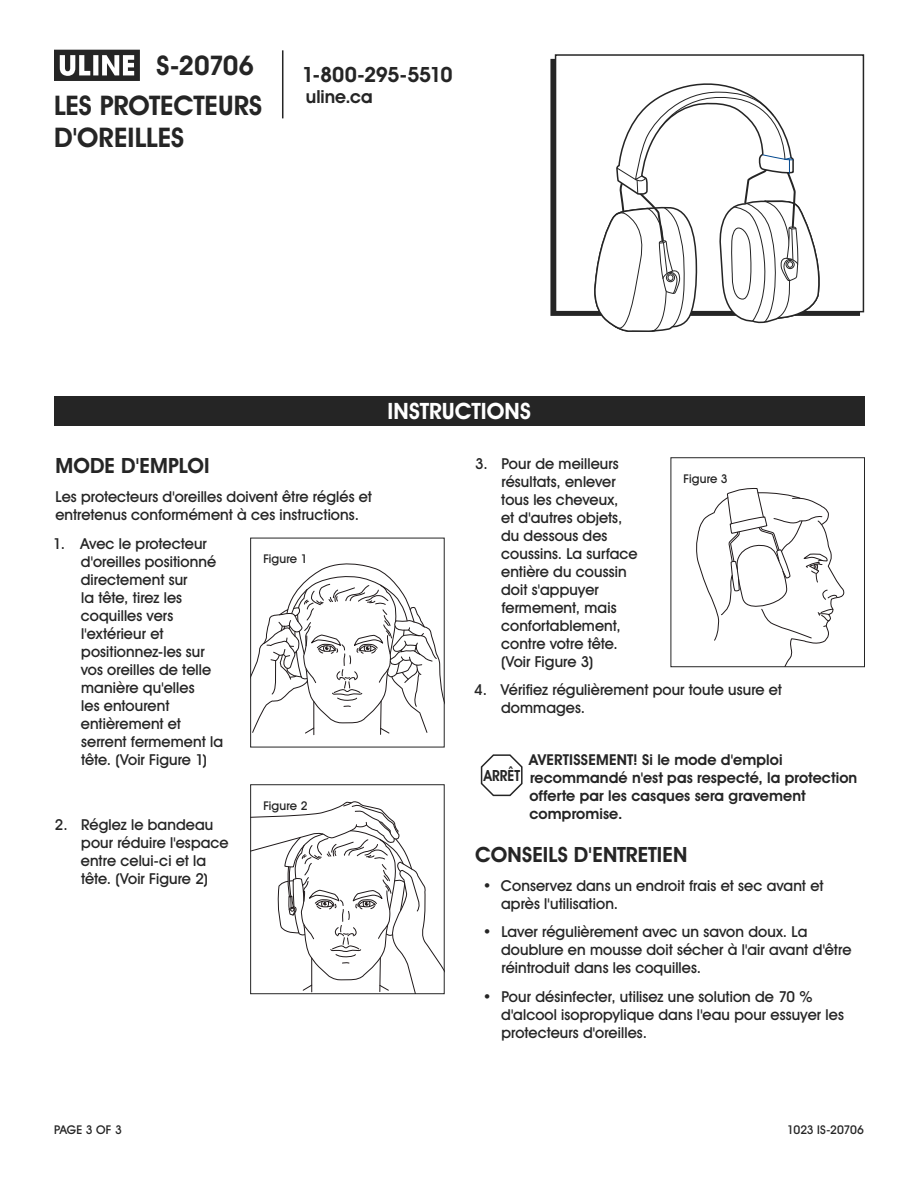
<style>
.page{position:relative;width:918px;height:1188px;background:#fff}
.page>*{position:absolute;margin:0;border:0;box-sizing:border-box;transform-origin:0 0}
.t1{font:700 27px/39.9px "Uline Two Knine";letter-spacing:-.01em;color:#252525}
.t2{font:700 22.5px "Uline Two Knine";color:#fff}
.t3{font:700 21px "Uline Two Knine";letter-spacing:.005em;color:#252525}
.t4{font:700 21px "Uline Two Knine";letter-spacing:-.02em;color:#252525}
.t5{font:700 18px "Uline Two Knine";color:#252525}
.t6{font:700 15.3px "Uline Two Knine";color:#252525;scale:.89 1}
.t7{font:15px/18px "Uline Two Knine";letter-spacing:.005em;color:#252525}
.t8{font:700 15px/18px "Uline Two Knine";letter-spacing:.005em;color:#252525}
.t9{font:12px "Uline Two Knine";letter-spacing:.005em;color:#252525}
</style>
<div class="page">
<hr style="left:282px;top:50px;width:1px;height:68px;background:#252525">
<svg style="left:54px;top:50px;width:86px;height:31px"></svg>
<svg style="left:481px;top:754px;width:42px;height:42px"></svg>
<div style="left:54px;top:396px;width:810px;height:30px;background:#252525"></div>
<div style="left:555px;top:54px;width:309px;height:258px;border:2px solid #252525"></div>
<svg style="left:589px;top:83px;width:234px;height:249px"></svg>
<svg style="left:252px;top:802px;width:191px;height:190px"></svg>
<div style="left:250px;top:784px;width:195px;height:210px;border:1px solid #252525"></div>
<svg style="left:252px;top:563px;width:191px;height:173px"></svg>
<div style="left:250px;top:538px;width:195px;height:209px;border:1px solid #252525"></div>
<svg style="left:696px;top:488px;width:149px;height:177px"></svg>
<div style="left:671px;top:457px;width:194px;height:210px;border:1px solid #252525"></div>
<h1 class="t1" style="left:54px;top:45px;width:210px;text-indent:103px">S-20706<br>LES PROTECTEURS</h1>
<h1 class="t1" style="left:54px;top:117px;width:132px">D'OREILLES</h1>
<h3 class="t4" style="left:302px;top:62px;width:152px">1-800-295-5510</h3>
<p class="t5" style="left:306px;top:86px;width:68px">uline.ca</p>
<h2 class="t2" style="left:388px;top:398px;width:145px">INSTRUCTIONS</h2>
<h3 class="t3" style="left:56px;top:453px;width:155px">MODE D'EMPLOI</h3>
<p class="t7" style="left:55px;top:488px;width:318px">Les protecteurs d'oreilles doivent être réglés et entretenus conformément à ces instructions.</p>
<p class="t7" style="left:81px;top:534px;width:144px;text-indent:-27px">1. Avec le protecteur d'oreilles positionné directement sur<br>la tête, tirez les coquilles vers l'extérieur et positionnez-les sur vos oreilles de telle manière qu'elles<br>les entourent entièrement et serrent fermement la tête. (Voir Figure 1)</p>
<p class="t9" style="left:263px;top:552px;width:46px">Figure 1</p>
<p class="t7" style="left:81px;top:816px;width:149px;text-indent:-26px">2. Réglez le bandeau pour réduire l'espace entre celui-ci et la tête. (Voir Figure 2)</p>
<p class="t9" style="left:263px;top:798px;width:46px">Figure 2</p>
<p class="t7" style="left:501px;top:454px;width:138px;text-indent:-26px">3. Pour de meilleurs résultats, enlever tous les cheveux,<br>et d'autres objets, du dessous des coussins. La surface entière du coussin doit s'appuyer fermement, mais confortablement, contre votre tête. (Voir Figure 3)</p>
<p class="t7" style="left:501px;top:681px;width:283px;text-indent:-27px">4. Vérifiez régulièrement pour toute usure et dommages.</p>
<p class="t8" style="left:529px;top:751px;width:330px">AVERTISSEMENT! Si le mode d'emploi recommandé n'est pas respecté, la protection offerte par les casques sera gravement compromise.</p>
<h3 class="t3" style="left:475px;top:842px;width:214px">CONSEILS D'ENTRETIEN</h3>
<p class="t7" style="left:501px;top:876px;width:324px;text-indent:-18px">• Conservez dans un endroit frais et sec avant et après l'utilisation.</p>
<p class="t7" style="left:501px;top:923px;width:352px;text-indent:-18px">• Laver régulièrement avec un savon doux. La doublure en mousse doit sécher à l'air avant d'être réintroduit dans les coquilles.</p>
<p class="t7" style="left:501px;top:988px;width:344px;text-indent:-18px">• Pour désinfecter, utilisez une solution de 70 % d'alcool isopropylique dans l'eau pour essuyer les protecteurs d'oreilles.</p>
<p class="t9" style="left:684px;top:471px;width:46px">Figure 3</p>
<p class="t6" style="left:484px;top:766px;width:42px">ARRÊT</p>
<p class="t9" style="left:54px;top:1122px;width:69px">PAGE 3 OF 3</p>
<p class="t9" style="left:787px;top:1122px;width:78px">1023 IS-20706</p>
</div>
